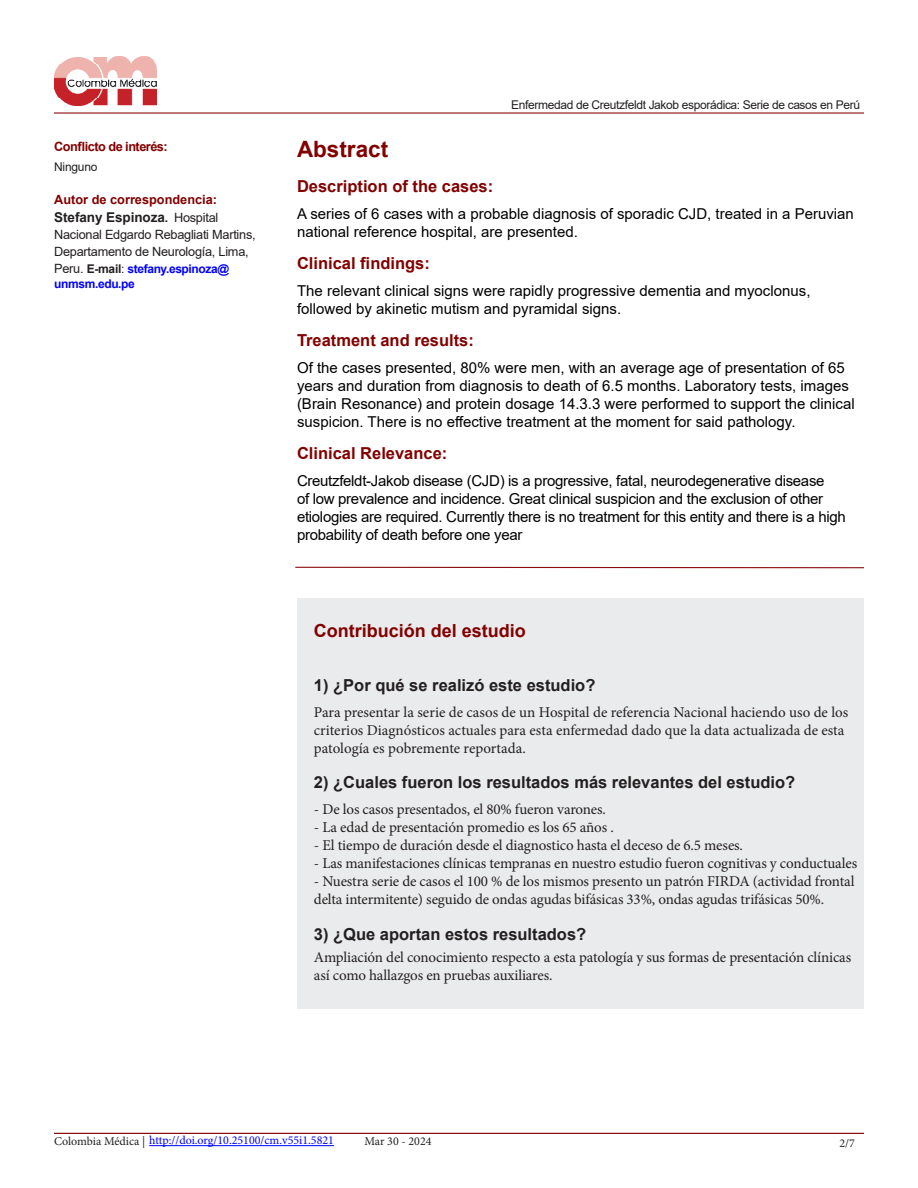
<style>
.page{position:relative;width:918px;height:1188px;background:#fff}
.page>*{position:absolute;margin:0;border:0;box-sizing:border-box;transform-origin:0 0}
.t1{font:700 22.5px "Arial";color:#820000}
.t2{font:700 18px "Arial";color:#820000}
.t3{font:700 16.5px "Arial";color:#231f20}
.t4{font:700 16.5px "Arial";color:#820000}
.t5{font:15px/18px "Minion Pro";letter-spacing:-.01em;color:#231f20}
.t6{font:15px/18px "Arial";color:#000}
.t7{font:15px/18px "Arial";letter-spacing:-.02em;color:#000}
.t8{font:700 13.5px "Arial";letter-spacing:-.005em;color:#231f20}
.t9{font:12.75px/17.2px "Arial";letter-spacing:-.02em;color:#231f20}
.t10{font:700 12.75px "Arial";color:#820000}
.t11{font:700 12.75px "Arial";letter-spacing:-.04em;color:#820000}
.t12{font:12px "Arial";letter-spacing:-.03em;color:#231f20}
.t13{font:12px "Minion Pro";color:#00f}
.t14{font:700 12px/15px "Arial";letter-spacing:-.03em;color:#00f}
.t15{font:12px "Minion Pro";color:#231f20}
.s1{font-size:12px}
.s2{font-weight:400;font-size:12.75px}
.s3{font-weight:400;font-size:12.75px;color:#231f20}
.s4{color:#231f20}
.s5{font-weight:400;color:#231f20}
</style>
<div class="page">
<hr style="left:54px;top:112px;width:810px;height:2px;background:#8b0d10">
<img style="left:54px;top:56px;width:102px;height:50px">
<hr style="left:149px;top:1145px;width:185px;height:1px;background:#00f">
<hr style="left:54px;top:1133px;width:810px;height:1px;background:#8b0d10">
<hr style="left:295px;top:567px;width:569px;height:1px;background:#8b0d10">
<div style="left:297px;top:599px;width:567px;height:410px;background:#eaebec"></div>
<p class="t11" style="left:54px;top:138px;width:115px">Conflicto de interés:</p>
<p class="t12" style="left:54px;top:158px;width:45px">Ninguno</p>
<p class="t10" style="left:54px;top:190px;width:164px">Autor de correspondencia:</p>
<p class="t8" style="left:54px;top:207px;width:166px">Stefany Espinoza<span class="s1">.</span> <span class="s2">Hospital</span></p>
<p class="t9" style="left:54px;top:226px;width:203px">Nacional Edgardo Rebagliati Martins,<br>Departamento de Neurología, Lima,</p>
<p class="t14" style="left:54px;top:262px;width:176px"><span class="s3">Peru.</span> <span class="s4">E-mail</span><span class="s5">:</span> stefany.espinoza@ unmsm.edu.pe</p>
<p class="t12" style="left:511px;top:96px;width:350px">Enfermedad de Creutzfeldt Jakob esporádica: Serie de casos en Perú</p>
<p class="t1" style="left:297px;top:133px;width:93px">Abstract</p>
<p class="t4" style="left:297px;top:175px;width:198px">Description of the cases:</p>
<p class="t6" style="left:297px;top:204px;width:558px">A series of 6 cases with a probable diagnosis of sporadic CJD, treated in a Peruvian national reference hospital, are presented.</p>
<p class="t4" style="left:297px;top:252px;width:134px">Clinical findings:</p>
<p class="t6" style="left:297px;top:281px;width:515px">The relevant clinical signs were rapidly progressive dementia and myoclonus, followed by akinetic mutism and pyramidal signs.</p>
<p class="t4" style="left:297px;top:329px;width:178px">Treatment and results:</p>
<p class="t6" style="left:297px;top:358px;width:559px">Of the cases presented, 80% were men, with an average age of presentation of 65 years and duration from diagnosis to death of 6.5 months. Laboratory tests, images (Brain Resonance) and protein dosage 14.3.3 were performed to support the clinical suspicion. There is no effective treatment at the moment for said pathology.</p>
<p class="t4" style="left:297px;top:442px;width:152px">Clinical Relevance:</p>
<p class="t7" style="left:297px;top:471px;width:550px">Creutzfeldt-Jakob disease (CJD) is a progressive, fatal, neurodegenerative disease<br>of low prevalence and incidence. Great clinical suspicion and the exclusion of other etiologies are required. Currently there is no treatment for this entity and there is a high probability of death before one year</p>
<p class="t2" style="left:314px;top:618px;width:214px">Contribución del estudio</p>
<p class="t3" style="left:314px;top:673px;width:283px">1) ¿Por qué se realizó este estudio?</p>
<p class="t5" style="left:314px;top:703px;width:536px">Para presentar la serie de casos de un Hospital de referencia Nacional haciendo uso de los criterios Diagnósticos actuales para esta enfermedad dado que la data actualizada de esta patología es pobremente reportada.</p>
<p class="t3" style="left:314px;top:770px;width:483px">2) ¿Cuales fueron los resultados más relevantes del estudio?</p>
<p class="t5" style="left:314px;top:800px;width:293px">- De los casos presentados, el 80% fueron varones.</p>
<p class="t5" style="left:314px;top:818px;width:301px">- La edad de presentación promedio es los 65 años .</p>
<p class="t5" style="left:314px;top:836px;width:431px">- El tiempo de duración desde el diagnostico hasta el deceso de 6.5 meses.</p>
<p class="t5" style="left:314px;top:854px;width:545px">- Las manifestaciones clínicas tempranas en nuestro estudio fueron cognitivas y conductuales</p>
<p class="t5" style="left:314px;top:872px;width:542px">- Nuestra serie de casos el 100 % de los mismos presento un patrón FIRDA (actividad frontal delta intermitente) seguido de ondas agudas bifásicas 33%, ondas agudas trifásicas 50%.</p>
<p class="t3" style="left:314px;top:923px;width:274px">3) ¿Que aportan estos resultados?</p>
<p class="t5" style="left:314px;top:949px;width:539px">Ampliación del conocimiento respecto a esta patología y sus formas de presentación clínicas así como hallazgos en pruebas auxiliares.</p>
<p class="t13" style="left:54px;top:1133px;width:282px"><span class="s4">Colombia Médica |</span> http://doi.org/10.25100/cm.v55i1.5821</p>
<p class="t15" style="left:364px;top:1133px;width:69px">Mar 30 - 2024</p>
<p class="t15" style="left:840px;top:1135px;width:17px">2/7</p>
</div>
